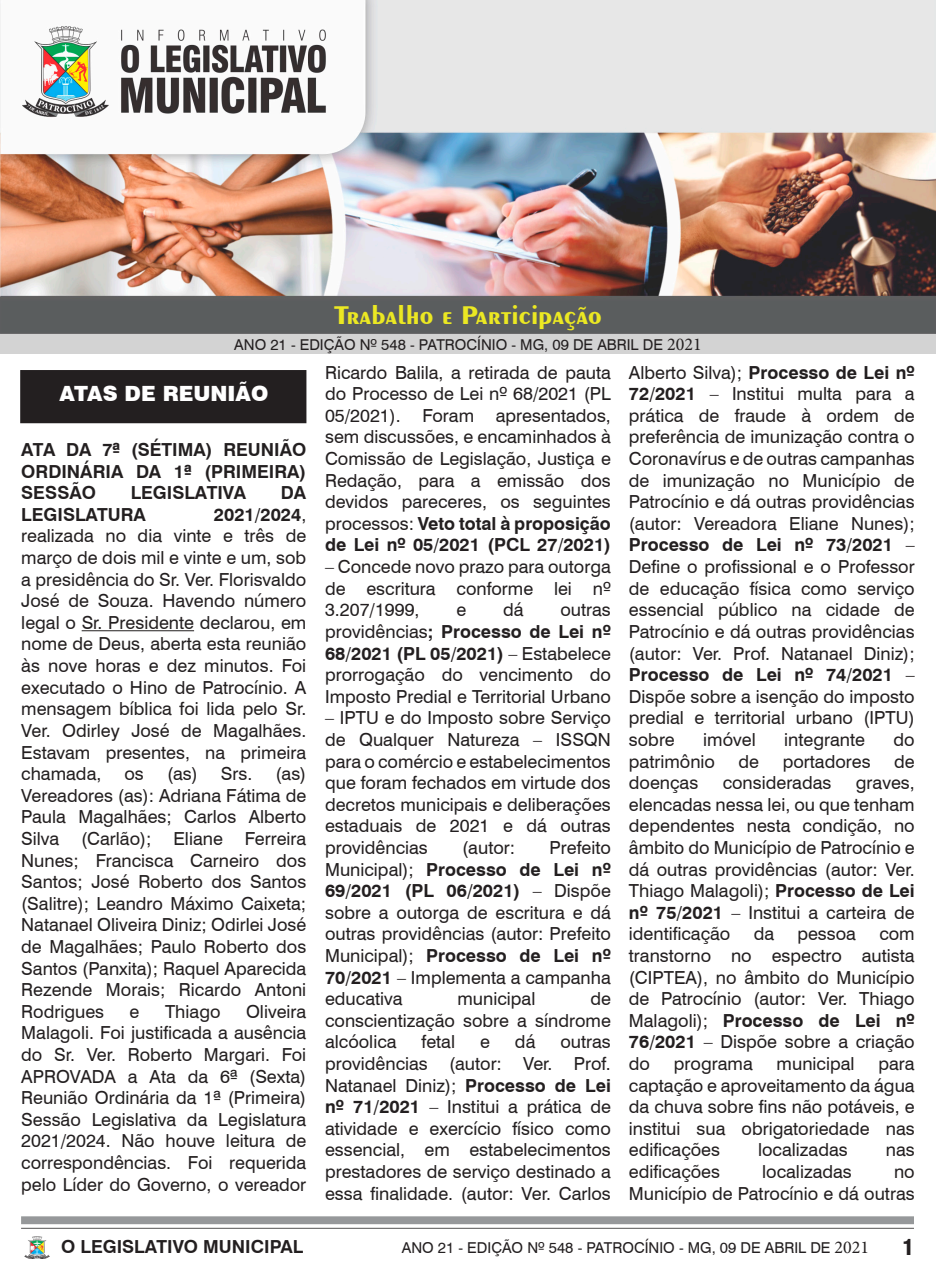
<style>
.page{position:relative;width:936px;height:1276px;background:#fff}
.page>*{position:absolute;margin:0;border:0;box-sizing:border-box;transform-origin:0 0}
.t1{font:700 27px "Exotic 350 BT";color:#ebe823}
.t2{font:900 21px "Swiss 721 BT";color:#fff}
.t3{font:900 condensed 21px "Swiss 721 BT";color:#231f20}
.x_msonormal{font:18px/21.6px "Swiss 721 BT";color:#231f20;text-align:justify}
.x_msonormal-2{font:700 18px/21.6px "Swiss 721 BT";color:#231f20;text-align:justify}
.t4{font:15px "Swiss 721 BT";color:#231f20}
.s1{font-family:"Minion Pro";font-size:18px}
.s2{font-weight:700}
</style>
<div class="page">
<img style="left:25px;top:1236px;width:24px;height:22px">
<img style="left:0;top:0;width:935px;height:353px">
<div style="left:21px;top:371px;width:285px;height:51px;background:#231f20"></div>
<div style="left:20px;top:370px;width:286px;height:53px;border:2px solid #231f20"></div>
<div style="left:1px;top:300px;width:934px;height:33px;background:#5a5d5e"></div>
<div style="left:0;top:299px;width:935px;height:35px;border:2px solid #5c5d5f"></div>
<hr style="left:82px;top:630px;width:112px;height:1px;background:#231f20">
<p class="t1" style="left:334px;top:298px;width:269px">Trabalho e Participação</p>
<p class="t4" style="left:234px;top:335px;width:469px">ANO 21 - EDIÇÃO Nº 548 - PATROCÍNIO - MG, 09 DE ABRIL DE <span class="s1">2021</span></p>
<p class="t2" style="left:59px;top:381px;width:210px">ATAS DE REUNIÃO</p>
<p class="x_msonormal-2" style="left:21px;top:438px;width:286px">ATA DA 7ª (SÉTIMA) REUNIÃO ORDINÁRIA DA 1ª (PRIMEIRA)<br>SESSÃO</p>
<p class="x_msonormal-2" style="left:131px;top:481px;width:117px">LEGISLATIVA</p>
<p class="x_msonormal-2" style="left:281px;top:481px;width:27px">DA</p>
<p class="x_msonormal-2" style="left:21px;top:503px;width:126px">LEGISLATURA</p>
<p class="x_msonormal" style="left:21px;top:503px;width:286px;text-indent:193px"><span class="s2">2021/2024</span>, realizada no dia vinte e três de março de dois mil e vinte e um, sob a presidência do Sr. Ver. Florisvaldo José de Souza. Havendo número legal o Sr. Presidente declarou, em nome de Deus, aberta esta reunião às nove horas e dez minutos. Foi executado o Hino de Patrocínio. A mensagem bíblica foi lida pelo Sr.<br>Ver. Odirley José de Magalhães.<br>Estavam presentes, na primeira chamada,</p>
<p class="x_msonormal" style="left:124px;top:762px;width:21px">os</p>
<p class="x_msonormal" style="left:167px;top:762px;width:32px">(as)</p>
<p class="x_msonormal" style="left:221px;top:762px;width:33px">Srs.</p>
<p class="x_msonormal" style="left:21px;top:762px;width:286px;text-indent:254px">(as)<br>Vereadores (as): Adriana Fátima de Paula Magalhães; Carlos Alberto Silva (Carlão); Eliane Ferreira Nunes; Francisca Carneiro dos Santos; José Roberto dos Santos (Salitre); Leandro Máximo Caixeta; Natanael Oliveira Diniz; Odirlei José de Magalhães; Paulo Roberto dos Santos (Panxita); Raquel Aparecida Rezende Morais; Ricardo Antoni Rodrigues</p>
<p class="x_msonormal" style="left:21px;top:1000px;width:286px;text-indent:225px">Oliveira Malagoli. Foi justificada a ausência do Sr. Ver. Roberto Margari. Foi APROVADA a Ata da 6ª (Sexta)<br>Reunião Ordinária da 1ª (Primeira)<br>Sessão Legislativa da Legislatura 2021/2024. Não houve leitura de correspondências. Foi requerida pelo Líder do Governo, o vereador</p>
<p class="x_msonormal" style="left:130px;top:1000px;width:11px">e</p>
<p class="x_msonormal" style="left:165px;top:1000px;width:57px">Thiago</p>
<p class="x_msonormal" style="left:325px;top:361px;width:287px">Ricardo Balila, a retirada de pauta do Processo de Lei nº 68/2021 (PL 05/2021). Foram apresentados, sem discussões, e encaminhados à Comissão de Legislação, Justiça e Redação, para a emissão dos devidos pareceres, os seguintes processos: <span class="s2">Veto total à proposição de Lei nº 05/2021 (PCL 27/2021)</span></p>
<p class="x_msonormal" style="left:325px;top:555px;width:287px">– Concede novo prazo para outorga de escritura conforme lei nº 3.207/1999,</p>
<p class="x_msonormal" style="left:456px;top:598px;width:11px">e</p>
<p class="x_msonormal" style="left:503px;top:598px;width:22px">dá</p>
<p class="x_msonormal" style="left:325px;top:598px;width:287px;text-indent:235px">outras providências<span class="s2">; Processo de Lei nº 68/2021 (PL 05/2021)</span> – Estabelece prorrogação do vencimento do Imposto Predial e Territorial Urbano</p>
<p class="x_msonormal" style="left:325px;top:706px;width:287px">– IPTU e do Imposto sobre Serviço de Qualquer Natureza – ISSQN para o comércio e estabelecimentos que foram fechados em virtude dos decretos municipais e deliberações estaduais de 2021 e dá outras providências</p>
<p class="x_msonormal" style="left:325px;top:836px;width:287px;text-indent:224px">Prefeito Municipal); <span class="s2">Processo de Lei nº 69/2021 (PL 06/2021)</span> – Dispõe sobre a outorga de escritura e dá outras providências (autor: Prefeito Municipal); <span class="s2">Processo de Lei nº 70/2021</span> – Implementa a campanha educativa</p>
<p class="x_msonormal" style="left:462px;top:836px;width:54px">(autor:</p>
<p class="x_msonormal" style="left:325px;top:987px;width:287px;text-indent:265px">de conscientização sobre a síndrome alcóolica</p>
<p class="x_msonormal" style="left:457px;top:987px;width:79px">municipal</p>
<p class="x_msonormal" style="left:421px;top:1030px;width:35px">fetal</p>
<p class="x_msonormal" style="left:480px;top:1030px;width:11px">e</p>
<p class="x_msonormal" style="left:515px;top:1030px;width:22px">dá</p>
<p class="x_msonormal" style="left:325px;top:1030px;width:287px;text-indent:235px">outras providências (autor: Ver. Prof.<br>Natanael Diniz); <span class="s2">Processo de Lei nº 71/2021</span> – Institui a prática de atividade e exercício físico como essencial, em estabelecimentos prestadores de serviço destinado a essa finalidade. (autor: Ver. Carlos</p>
<p class="x_msonormal" style="left:629px;top:361px;width:287px">Alberto Silva); <span class="s2">Processo de Lei nº 72/2021</span> – Institui multa para a prática de fraude à ordem de preferência de imunização contra o Coronavírus e de outras campanhas de imunização no Município de Patrocínio e dá outras providências (autor: Vereadora Eliane Nunes); <span class="s2">Processo de Lei nº 73/2021</span> – Define o profissional e o Professor de educação física como serviço essencial público na cidade de Patrocínio e dá outras providências (autor: Ver. Prof. Natanael Diniz); <span class="s2">Processo de Lei nº 74/2021</span> – Dispõe sobre a isenção do imposto predial e territorial urbano (IPTU) sobre</p>
<p class="x_msonormal" style="left:703px;top:728px;width:54px">imóvel</p>
<p class="x_msonormal" style="left:784px;top:728px;width:82px">integrante</p>
<p class="x_msonormal" style="left:893px;top:728px;width:23px">do</p>
<p class="x_msonormal" style="left:629px;top:749px;width:88px">patrimônio</p>
<p class="x_msonormal" style="left:738px;top:749px;width:22px">de</p>
<p class="x_msonormal" style="left:782px;top:749px;width:89px">portadores</p>
<p class="x_msonormal" style="left:894px;top:749px;width:22px">de</p>
<p class="x_msonormal" style="left:629px;top:771px;width:71px">doenças</p>
<p class="x_msonormal" style="left:722px;top:771px;width:110px">consideradas</p>
<p class="x_msonormal" style="left:629px;top:771px;width:287px;text-indent:227px">graves, elencadas nessa lei, ou que tenham dependentes nesta condição, no âmbito do Município de Patrocínio e dá outras providências (autor: Ver.<br>Thiago Malagoli); <span class="s2">Processo de Lei nº 75/2021</span> – Institui a carteira de identificação</p>
<p class="x_msonormal" style="left:753px;top:922px;width:22px">da</p>
<p class="x_msonormal" style="left:797px;top:922px;width:60px">pessoa</p>
<p class="x_msonormal" style="left:629px;top:922px;width:287px;text-indent:250px">com transtorno no espectro autista (CIPTEA), no âmbito do Município de Patrocínio (autor: Ver. Thiago Malagoli); <span class="s2">Processo de Lei nº 76/2021</span> – Dispõe sobre a criação do</p>
<p class="x_msonormal" style="left:674px;top:1052px;width:80px">programa</p>
<p class="x_msonormal" style="left:776px;top:1052px;width:79px">municipal</p>
<p class="x_msonormal" style="left:629px;top:1052px;width:287px;text-indent:249px">para captação e aproveitamento da água da chuva sobre fins não potáveis, e institui sua obrigatoriedade nas edificações</p>
<p class="x_msonormal" style="left:758px;top:1138px;width:91px">localizadas</p>
<p class="x_msonormal" style="left:885px;top:1138px;width:30px">nas</p>
<p class="x_msonormal" style="left:629px;top:1160px;width:93px">edificações</p>
<p class="x_msonormal" style="left:762px;top:1160px;width:91px">localizadas</p>
<p class="x_msonormal" style="left:629px;top:1160px;width:287px;text-align:right">no<br>Município de Patrocínio e dá outras</p>
<p class="x_msonormal-2" style="left:61px;top:1235px;width:244px">O LEGISLATIVO MUNICIPAL</p>
<p class="t4" style="left:402px;top:1236px;width:469px">ANO 21 - EDIÇÃO Nº 548 - PATROCÍNIO - MG, 09 DE ABRIL DE <span class="s1">2021</span></p>
<p class="t3" style="left:902px;top:1235px;width:13px">1</p>
</div>
